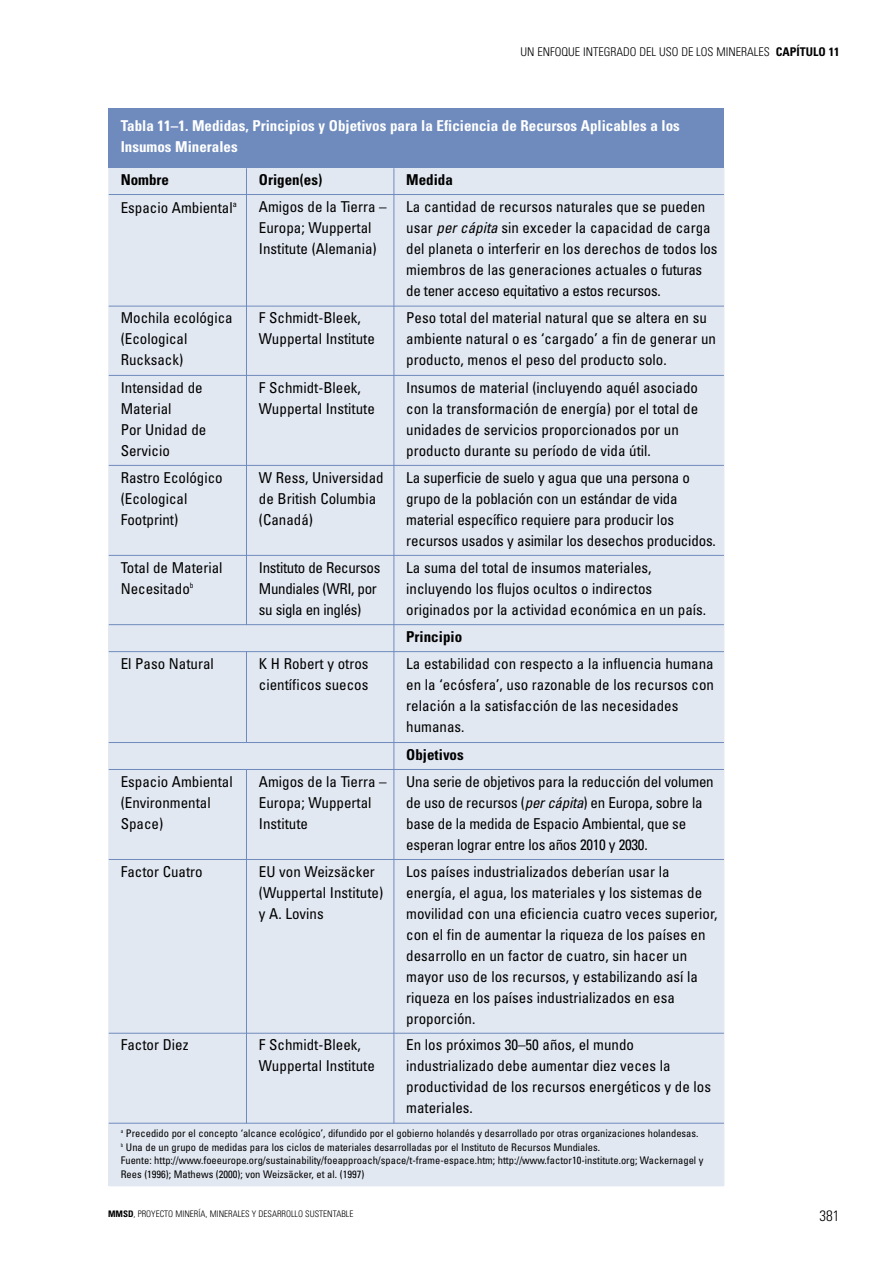
<style>
.page{position:relative;width:893px;height:1262px;background:#fff}
.page>*{position:absolute;margin:0;border:0;box-sizing:border-box;transform-origin:0 0}
.t1{font:condensed 15px/21px "Univers";color:#000}
.t2{font:condensed 15px/21px "Univers";letter-spacing:-.02em;color:#000}
.t3{font:700 condensed 15px/21px "Univers";color:#fff}
.t4{font:700 condensed 15px "Univers";color:#000}
.t5{font:300 condensed 15px "Univers";color:#000}
.t6{font:300 condensed 12px "Univers";color:#000}
.t7{font:condensed 10.5px/13.5px "Univers";color:#000}
.t8{font:300 condensed 9px "Univers";color:#000}
.s1{font-weight:700}
.s2{font-style:italic}
</style>
<div class="page">
<div style="left:109px;top:168px;width:137px;height:26px;background:#e2e8f2"></div>
<div style="left:246px;top:168px;width:148px;height:26px;background:#e2e8f2"></div>
<div style="left:394px;top:168px;width:330px;height:26px;background:#e2e8f2"></div>
<div style="left:109px;top:194px;width:137px;height:112px;background:#e2e8f2"></div>
<div style="left:246px;top:194px;width:148px;height:112px;background:#e2e8f2"></div>
<div style="left:394px;top:194px;width:330px;height:112px;background:#e2e8f2"></div>
<div style="left:109px;top:306px;width:137px;height:69px;background:#e2e8f2"></div>
<div style="left:246px;top:306px;width:148px;height:69px;background:#e2e8f2"></div>
<div style="left:394px;top:306px;width:330px;height:69px;background:#e2e8f2"></div>
<div style="left:109px;top:375px;width:137px;height:90px;background:#e2e8f2"></div>
<div style="left:246px;top:375px;width:148px;height:90px;background:#e2e8f2"></div>
<div style="left:394px;top:375px;width:330px;height:90px;background:#e2e8f2"></div>
<div style="left:109px;top:465px;width:137px;height:90px;background:#e2e8f2"></div>
<div style="left:246px;top:465px;width:148px;height:90px;background:#e2e8f2"></div>
<div style="left:394px;top:465px;width:330px;height:90px;background:#e2e8f2"></div>
<div style="left:109px;top:555px;width:137px;height:69px;background:#e2e8f2"></div>
<div style="left:246px;top:555px;width:148px;height:69px;background:#e2e8f2"></div>
<div style="left:394px;top:555px;width:330px;height:69px;background:#e2e8f2"></div>
<div style="left:109px;top:624px;width:615px;height:27px;background:#e2e8f2"></div>
<div style="left:109px;top:651px;width:137px;height:91px;background:#e2e8f2"></div>
<div style="left:246px;top:651px;width:148px;height:91px;background:#e2e8f2"></div>
<div style="left:394px;top:651px;width:330px;height:91px;background:#e2e8f2"></div>
<div style="left:109px;top:742px;width:615px;height:27px;background:#e2e8f2"></div>
<div style="left:109px;top:769px;width:137px;height:90px;background:#e2e8f2"></div>
<div style="left:246px;top:769px;width:148px;height:90px;background:#e2e8f2"></div>
<div style="left:394px;top:769px;width:330px;height:90px;background:#e2e8f2"></div>
<div style="left:109px;top:859px;width:137px;height:174px;background:#e2e8f2"></div>
<div style="left:246px;top:859px;width:148px;height:174px;background:#e2e8f2"></div>
<div style="left:394px;top:859px;width:330px;height:174px;background:#e2e8f2"></div>
<div style="left:109px;top:1033px;width:137px;height:90px;background:#e2e8f2"></div>
<div style="left:246px;top:1033px;width:148px;height:90px;background:#e2e8f2"></div>
<div style="left:394px;top:1033px;width:330px;height:90px;background:#e2e8f2"></div>
<div style="left:109px;top:1123px;width:615px;height:62px;background:#e2e8f2"></div>
<hr style="left:108px;top:168px;width:1px;height:1017px;background:#e2e8f2">
<hr style="left:246px;top:168px;width:1px;height:457px;background:#6f8bbd">
<hr style="left:246px;top:651px;width:1px;height:92px;background:#6f8bbd">
<hr style="left:246px;top:769px;width:1px;height:354px;background:#6f8bbd">
<hr style="left:393px;top:168px;width:1px;height:955px;background:#6f8bbd">
<hr style="left:109px;top:194px;width:615px;height:1px;background:#6f8bbd">
<hr style="left:109px;top:306px;width:615px;height:1px;background:#6f8bbd">
<hr style="left:109px;top:375px;width:615px;height:1px;background:#6f8bbd">
<hr style="left:109px;top:465px;width:615px;height:1px;background:#6f8bbd">
<hr style="left:109px;top:555px;width:615px;height:1px;background:#6f8bbd">
<hr style="left:109px;top:624px;width:615px;height:1px;background:#6f8bbd">
<hr style="left:109px;top:651px;width:615px;height:1px;background:#6f8bbd">
<hr style="left:109px;top:742px;width:615px;height:1px;background:#6f8bbd">
<hr style="left:109px;top:769px;width:615px;height:1px;background:#6f8bbd">
<hr style="left:109px;top:859px;width:615px;height:1px;background:#6f8bbd">
<hr style="left:109px;top:1032px;width:615px;height:1px;background:#6f8bbd">
<hr style="left:109px;top:1122px;width:615px;height:1px;background:#6f8bbd">
<hr style="left:109px;top:1185px;width:615px;height:1px;background:#e2e8f2">
<div style="left:109px;top:108px;width:615px;height:60px;background:#6f8bbd"></div>
<p class="t6" style="left:520px;top:47px;width:320px">UN ENFOQUE INTEGRADO DEL USO DE LOS MINERALES <span class="s1">CAPÍTULO 11</span></p>
<p class="t3" style="left:121px;top:117px;width:560px">Tabla 11–1. Medidas, Principios y Objetivos para la Eficiencia de Recursos Aplicables a los<br>Insumos Minerales</p>
<p class="t4" style="left:121px;top:174px;width:50px">Nombre</p>
<p class="t4" style="left:259px;top:174px;width:65px">Origen(es)</p>
<p class="t4" style="left:406px;top:174px;width:48px">Medida</p>
<p class="t1" style="left:121px;top:198px;width:118px">Espacio Ambiental<sup>a</sup></p>
<p class="t1" style="left:259px;top:197px;width:129px">Amigos de la Tierra –<br>Europa; Wuppertal<br>Institute (Alemania)</p>
<p class="t1" style="left:406px;top:197px;width:313px">La cantidad de recursos naturales que se pueden usar <span class="s2">percápita</span>sin exceder la capacidad de carga del planeta o interferir en los derechos de todos los miembros de las generaciones actuales o futuras de tener acceso equitativo a estos recursos.</p>
<p class="t1" style="left:121px;top:309px;width:113px">Mochila ecológica (Ecological<br>Rucksack)</p>
<p class="t1" style="left:259px;top:309px;width:117px">F Schmidt-Bleek,<br>Wuppertal Institute</p>
<p class="t1" style="left:406px;top:309px;width:311px">Peso total del material natural que se altera en su ambiente natural o es ‘cargado’ a fin de generar un producto, menos el peso del producto solo.</p>
<p class="t1" style="left:121px;top:378px;width:87px">Intensidad de<br>Material<br>Por Unidad de<br>Servicio</p>
<p class="t1" style="left:259px;top:378px;width:117px">F Schmidt-Bleek,<br>Wuppertal Institute</p>
<p class="t1" style="left:406px;top:378px;width:293px">Insumos de material (incluyendo aquél asociado con la transformación de energía) por el total de unidades de servicios proporcionados por un producto durante su período de vida útil.</p>
<p class="t1" style="left:121px;top:468px;width:103px">Rastro Ecológico (Ecological<br>Footprint)</p>
<p class="t1" style="left:259px;top:468px;width:126px">W Ress, Universidad de British Columbia (Canadá)</p>
<p class="t1" style="left:406px;top:468px;width:311px">La superficie de suelo y agua que una persona o grupo de la población con un estándar de vida material específico requiere para producir los recursos usados y asimilar los desechos producidos.</p>
<p class="t1" style="left:121px;top:558px;width:103px">Total de Material<br>Necesitado<sup>b</sup></p>
<p class="t2" style="left:259px;top:558px;width:123px">Instituto de Recursos<br>Mundiales (WRI, por su sigla en inglés)</p>
<p class="t1" style="left:406px;top:558px;width:301px">La suma del total de insumos materiales, incluyendo los flujos ocultos o indirectos originados por la actividad económica en un país.</p>
<p class="t4" style="left:406px;top:631px;width:57px">Principio</p>
<p class="t1" style="left:121px;top:654px;width:95px">El Paso Natural</p>
<p class="t1" style="left:259px;top:654px;width:111px">K H Robert y otros científicos suecos</p>
<p class="t1" style="left:406px;top:654px;width:309px">La estabilidad con respecto a la influencia humana en la ‘ecósfera’, uso razonable de los recursos con relación a la satisfacción de las necesidades humanas.</p>
<p class="t4" style="left:406px;top:749px;width:59px">Objetivos</p>
<p class="t1" style="left:121px;top:772px;width:113px">Espacio Ambiental (Environmental<br>Space)</p>
<p class="t1" style="left:259px;top:772px;width:129px">Amigos de la Tierra –<br>Europa; Wuppertal<br>Institute</p>
<p class="t2" style="left:406px;top:772px;width:309px">Una serie de objetivos para la reducción del volumen de uso de recursos (<span class="s2">percápita</span>) en Europa, sobre la base de la medida de Espacio Ambiental, que se esperan lograr entre los años 2010 y 2030.</p>
<p class="t1" style="left:121px;top:862px;width:83px">Factor Cuatro</p>
<p class="t1" style="left:259px;top:862px;width:126px">EU von Weizsäcker (Wuppertal Institute) y A. Lovins</p>
<p class="t1" style="left:406px;top:862px;width:312px">Los países industrializados deberían usar la energía, el agua, los materiales y los sistemas de movilidad con una eficiencia cuatro veces superior, con el fin de aumentar la riqueza de los países en desarrollo en un factor de cuatro, sin hacer un mayor uso de los recursos, y estabilizando así la riqueza en los países industrializados en esa proporción.</p>
<p class="t1" style="left:121px;top:1036px;width:69px">Factor Diez</p>
<p class="t1" style="left:259px;top:1036px;width:117px">F Schmidt-Bleek,<br>Wuppertal Institute</p>
<p class="t1" style="left:406px;top:1036px;width:306px">En los próximos 30–50 años, el mundo industrializado debe aumentar diez veces la productividad de los recursos energéticos y de los materiales.</p>
<p class="t7" style="left:121px;top:1127px;width:584px"><sup>a</sup> Precedido por el concepto ‘alcance ecológico’, difundido por el gobierno holandés y desarrollado por otras organizaciones holandesas. <sup>b</sup> Una de un grupo de medidas para los ciclos de materiales desarrolladas por el Instituto de Recursos Mundiales.<br>Fuente: http://www.foeeurope.org/sustainability/foeapproach/space/t-frame-espace.htm; http://www.factor10-institute.org; Wackernagel y Rees (1996); Mathews (2000); von Weizsäcker, et al. (1997)</p>
<p class="t8" style="left:108px;top:1210px;width:247px"><span class="s1">MMSD</span>, PROYECTO MINERÍA, MINERALES Y DESARROLLO SUSTENTABLE</p>
<p class="t5" style="left:819px;top:1210px;width:21px">381</p>
</div>
